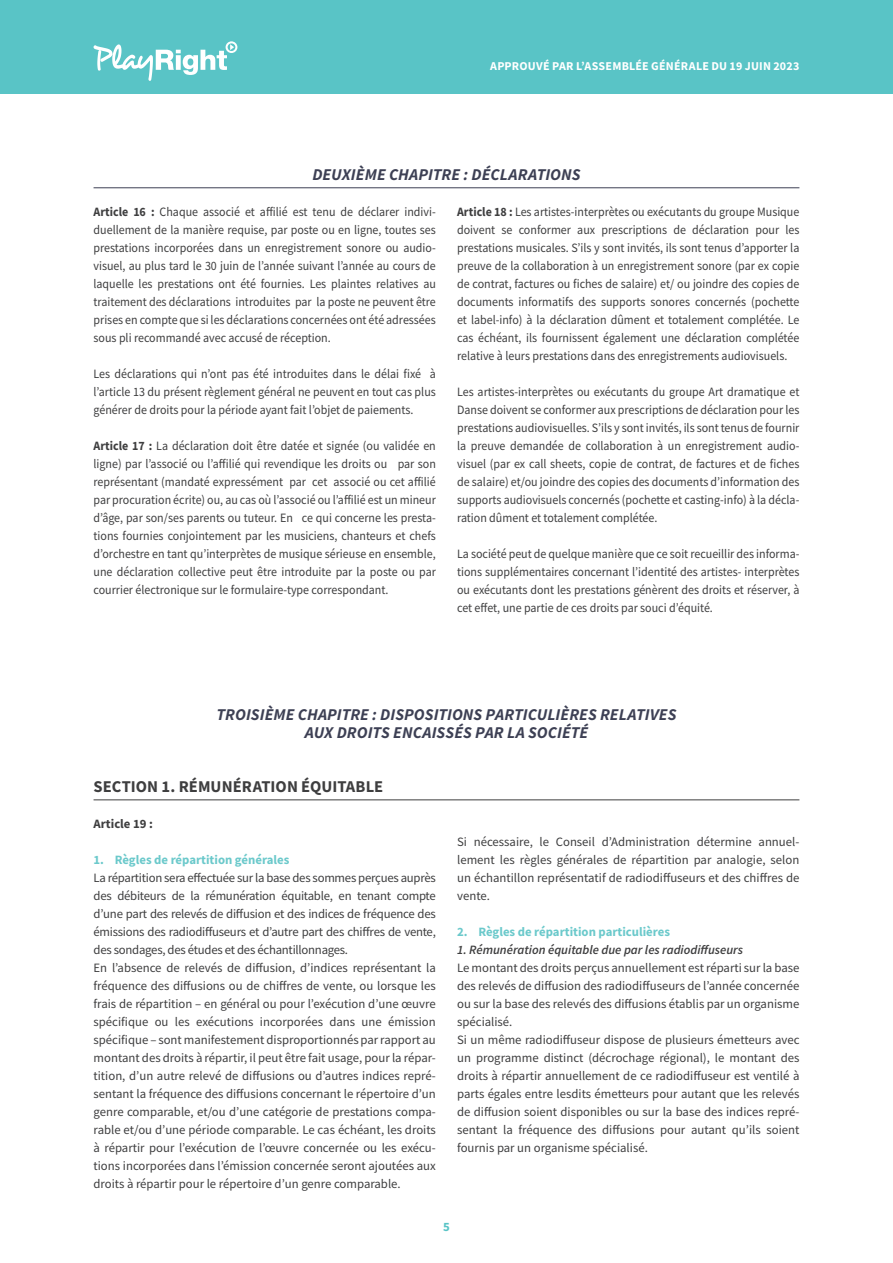
<style>
.page{position:relative;width:893px;height:1263px;background:#fff}
.page>*{position:absolute;margin:0;border:0;box-sizing:border-box;transform-origin:0 0}
.Body{font:italic 700 16.5px "Source Sans Pro";letter-spacing:.005em;color:#3d4054}
.Body-2{font:700 16.5px "Source Sans Pro";letter-spacing:.005em;color:#3e3e3f}
.Body-3{font:12.75px/18px "Source Sans Pro";color:#3e3e3f;text-align:justify;scale:.94 1}
.Body-4{font:12.75px/18px "Source Sans Pro";color:#3e3e3f;text-align:justify}
.Body-5{font:700 12.75px "Source Sans Pro";color:#6bc9cb}
.Body-6{font:italic 600 12.75px "Source Sans Pro";color:#3e3e3f}
.Body-7{font:700 12.75px "Source Sans Pro";color:#3e3e3f}
.t1{font:700 12.75px "Source Sans Pro";color:#59c4c6}
.t2{font:700 12px "Source Sans Pro";letter-spacing:.015em;color:#fff}
.s1{font-weight:700}
</style>
<div class="page">
<div style="left:0;top:0;width:893px;height:94px;background:#59c4c6"></div>
<svg style="left:94px;top:41px;width:143px;height:40px"></svg>
<hr style="left:94px;top:187px;width:705px;height:1px;background:#3d4054">
<hr style="left:94px;top:799px;width:705px;height:1px;background:#3e3e3f">
<p class="t2" style="left:490px;top:58px;width:311px">APPROUVÉ PAR L’ASSEMBLÉE GÉNÉRALE DU 19 JUIN 2023</p>
<p class="Body" style="left:312px;top:163px;width:270px">DEUXIÈME CHAPITRE : DÉCLARATIONS</p>
<p class="Body-3" style="left:94px;top:203px;width:366px"><span class="s1">Article 16 :</span> Chaque associé et affilié est tenu de déclarer indivi&shy;duellement de la manière requise, par poste ou en ligne, toutes ses prestations incorporées dans un enregistrement sonore ou audio&shy;visuel, au plus tard le 30 juin de l’année suivant l’année au cours de laquelle les prestations ont été fournies. Les plaintes relatives au traitement des déclarations introduites par la poste ne peuvent être prises en compte que si les déclarations concernées ont été adressées sous pli recommandé avec accusé de réception.</p>
<p class="Body-3" style="left:94px;top:365px;width:366px">Les déclarations qui n’ont pas été introduites dans le délai fixé à l’article 13 du présent règlement général ne peuvent en tout cas plus générer de droits pour la période ayant fait l’objet de paiements.</p>
<p class="Body-3" style="left:94px;top:437px;width:366px"><span class="s1">Article 17 :</span> La déclaration doit être datée et signée (ou validée en ligne) par l’associé ou l’affilié qui revendique les droits ou par son représentant (mandaté expressément par cet associé ou cet affilié par procuration écrite) ou, au cas où l’associé ou l’affilié est un mineur d’âge, par son/ses parents ou tuteur. En ce qui concerne les presta&shy;tions fournies conjointement par les musiciens, chanteurs et chefs d’orchestre en tant qu’interprètes de musique sérieuse en ensemble, une déclaration collective peut être introduite par la poste ou par courrier électronique sur le formulaire-type correspondant.</p>
<p class="Body-3" style="left:457px;top:203px;width:366px"><span class="s1">Article 18 :</span> Les artistes-interprètes ou exécutants du groupe Musique doivent se conformer aux prescriptions de déclaration pour les prestations musicales. S’ils y sont invités, ils sont tenus d’apporter la preuve de la collaboration à un enregistrement sonore (par ex copie de contrat, factures ou fiches de salaire) et/ ou joindre des copies de documents informatifs des supports sonores concernés (pochette et label-info) à la déclaration dûment et totalement complétée. Le cas échéant, ils fournissent également une déclaration complétée relative à leurs prestations dans des enregistrements audiovisuels.</p>
<p class="Body-3" style="left:457px;top:383px;width:366px">Les artistes-interprètes ou exécutants du groupe Art dramatique et Danse doivent se conformer aux prescriptions de déclaration pour les prestations audiovisuelles. S’ils y sont invités, ils sont tenus de fournir la preuve demandée de collaboration à un enregistrement audio&shy;visuel (par ex call sheets, copie de contrat, de factures et de fiches de salaire) et/ou joindre des copies des documents d’information des supports audiovisuels concernés (pochette et casting-info) à la décla&shy;ration dûment et totalement complétée.</p>
<p class="Body-3" style="left:457px;top:545px;width:366px">La société peut de quelque manière que ce soit recueillir des informa&shy;tions supplémentaires concernant l’identité des artistes- interprètes ou exécutants dont les prestations génèrent des droits et réserver, à cet effet, une partie de ces droits par souci d’équité.</p>
<p class="Body" style="left:216px;top:703px;width:461px">TROISIÈME CHAPITRE : DISPOSITIONS PARTICULIÈRES RELATIVES</p>
<p class="Body" style="left:305px;top:721px;width:285px">AUX DROITS ENCAISSÉS PAR LA SOCIÉTÉ</p>
<p class="Body-2" style="left:94px;top:775px;width:291px">SECTION 1. RÉMUNÉRATION ÉQUITABLE</p>
<p class="Body-7" style="left:94px;top:815px;width:61px">Article 19 :</p>
<p class="Body-5" style="left:94px;top:851px;width:197px">1. Règles de répartition générales</p>
<p class="Body-4" style="left:94px;top:869px;width:344px">La répartition sera effectuée sur la base des sommes perçues auprès des débiteurs de la rémunération équitable, en tenant compte d’une part des relevés de diffusion et des indices de fréquence des émissions des radiodiffuseurs et d’autre part des chiffres de vente, des sondages, des études et des échantillonnages.</p>
<p class="Body-4" style="left:94px;top:959px;width:344px">En l’absence de relevés de diffusion, d’indices représentant la fréquence des diffusions ou de chiffres de vente, ou lorsque les frais de répartition – en général ou pour l’exécution d’une œuvre spécifique ou les exécutions incorporées dans une émission spécifique – sont manifestement disproportionnés par rapport au montant des droits à répartir, il peut être fait usage, pour la répar&shy;tition, d’un autre relevé de diffusions ou d’autres indices repré&shy;sentant la fréquence des diffusions concernant le répertoire d’un genre comparable, et/ou d’une catégorie de prestations compa&shy;rable et/ou d’une période comparable. Le cas échéant, les droits à répartir pour l’exécution de l’œuvre concernée ou les exécu&shy;tions incorporées dans l’émission concernée seront ajoutées aux droits à répartir pour le répertoire d’un genre comparable.</p>
<p class="Body-4" style="left:457px;top:833px;width:344px">Si nécessaire, le Conseil d’Administration détermine annuel&shy;lement les règles générales de répartition par analogie, selon un échantillon représentatif de radiodiffuseurs et des chiffres de vente.</p>
<p class="Body-5" style="left:457px;top:923px;width:214px">2. Règles de répartition particulières</p>
<p class="Body-6" style="left:457px;top:941px;width:287px">1. Rémunération équitable due par les radiodiffuseurs</p>
<p class="Body-4" style="left:457px;top:959px;width:344px">Le montant des droits perçus annuellement est réparti sur la base des relevés de diffusion des radiodiffuseurs de l’année concernée ou sur la base des relevés des diffusions établis par un organisme spécialisé.</p>
<p class="Body-4" style="left:457px;top:1031px;width:344px">Si un même radiodiffuseur dispose de plusieurs émetteurs avec un programme distinct (décrochage régional), le montant des droits à répartir annuellement de ce radiodiffuseur est ventilé à parts égales entre lesdits émetteurs pour autant que les relevés de diffusion soient disponibles ou sur la base des indices repré&shy;sentant la fréquence des diffusions pour autant qu’ils soient fournis par un organisme spécialisé.</p>
<p class="t1" style="left:443px;top:1218px;width:8px">5</p>
</div>
